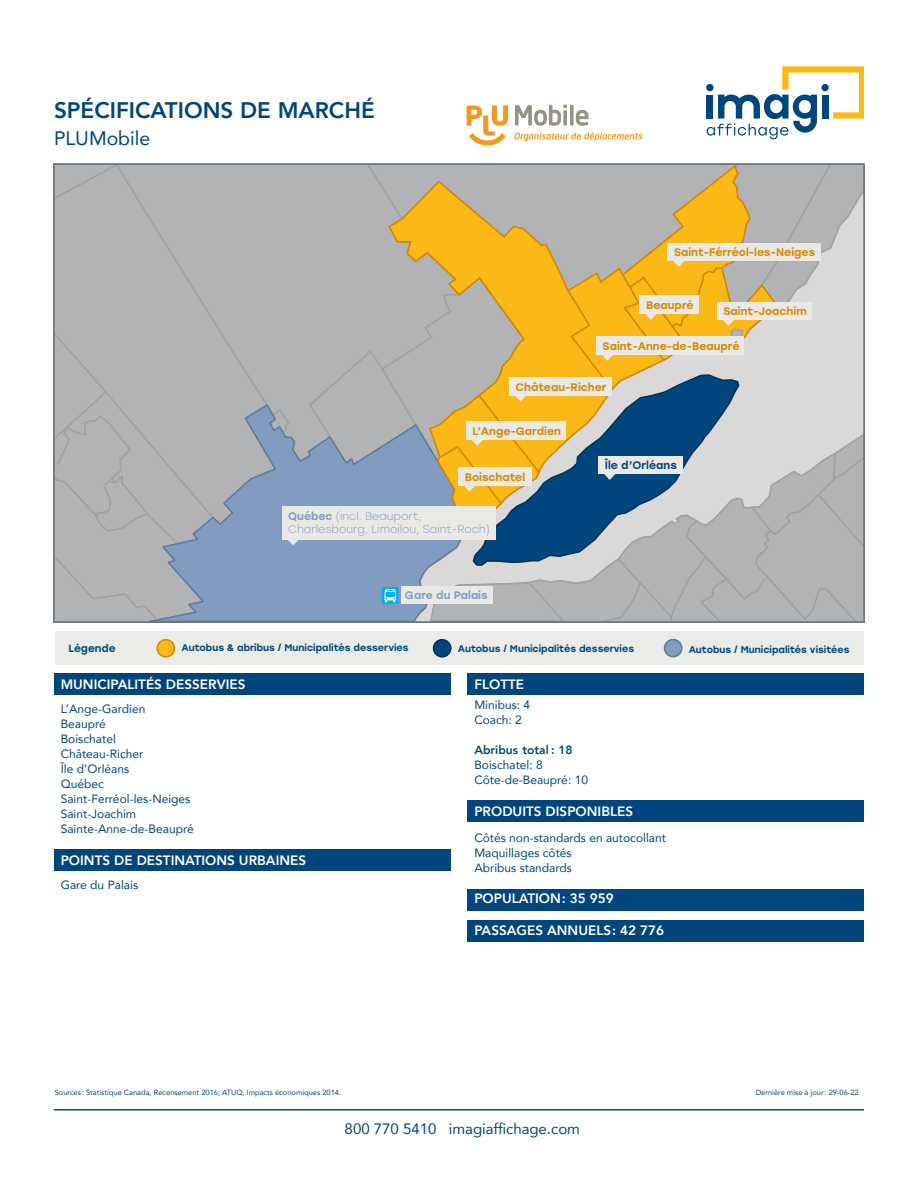
<style>
.page{position:relative;width:918px;height:1188px;background:#fff}
.page>*{position:absolute;margin:0;border:0;box-sizing:border-box;transform-origin:0 0}
.HAUT_-_Grand_titre{font:800 22.5px "Avenir";color:#00467e}
.HAUT_-_Sous-titre{font:19.5px "Avenir";color:#00467e}
.t1{font:15px "Avenir";color:#00467e}
.BAS_-_Titre{font:800 13.5px "Avenir";color:#fff}
.BAS_-_Texte{font:12px/15px "Avenir";color:#00467e}
.BAS_-_Titre-2{font:12px/15px "Avenir";color:#00467e}
.BAS_-_Titre-3{font:800 12px "Avenir";color:#00467e}
.t2{font:500 10.95px "Stolzl";color:#d78800}
.t3{font:300 10.95px/13.2px "Stolzl";color:#829bc1}
.t4{font:500 10.95px "Stolzl";color:#829bc1}
.t5{font:500 10.95px "Stolzl";color:#00467e}
.t6{font:500 10.5px "Stolzl";color:#00467e}
.t7{font:500 9.6px "Stolzl";color:#00467e}
.t8{font:7.5px "Avenir";color:#00467e}
.s1{font-weight:500}
</style>
<div class="page">
<hr style="left:54px;top:1109px;width:810px;height:2px;background:#00467e">
<svg style="left:707px;top:66px;width:157px;height:73px"></svg>
<div style="left:55px;top:631px;width:808px;height:34px;background:#eaece8"></div>
<div style="left:434px;top:640px;width:17px;height:17px;background:#00467e;border-radius:50%"></div>
<div style="left:433px;top:639px;width:19px;height:19px;border:2px solid #003056;border-radius:50%"></div>
<div style="left:157px;top:640px;width:17px;height:17px;background:#fcb814;border-radius:50%"></div>
<div style="left:156px;top:639px;width:19px;height:19px;border:2px solid #d78800;border-radius:50%"></div>
<div style="left:665px;top:640px;width:17px;height:17px;background:#829bc1;border-radius:50%"></div>
<div style="left:664px;top:639px;width:19px;height:18px;border:2px solid #5e7c96;border-radius:50%"></div>
<div style="left:54px;top:849px;width:396px;height:21px;background:#00467e"></div>
<div style="left:54px;top:673px;width:396px;height:21px;background:#00467e"></div>
<div style="left:468px;top:673px;width:396px;height:21px;background:#00467e"></div>
<div style="left:468px;top:801px;width:396px;height:21px;background:#00467e"></div>
<div style="left:468px;top:889px;width:396px;height:21px;background:#00467e"></div>
<div style="left:468px;top:921px;width:396px;height:21px;background:#00467e"></div>
<svg style="left:515px;top:105px;width:74px;height:21px"></svg>
<svg style="left:515px;top:132px;width:127px;height:9px"></svg>
<svg style="left:467px;top:105px;width:41px;height:40px"></svg>
<div style="left:56px;top:166px;width:252px;height:454px;background:#b2b3b4"></div>
<svg style="left:136px;top:403px;width:172px;height:217px;background:#9aa6b8"></svg>
<div style="left:282px;top:506px;width:213px;height:33px;background:#eae9e6"></div>
<svg style="left:287px;top:539px;width:12px;height:6px"></svg>
<svg style="left:308px;top:166px;width:554px;height:454px;background:#b9b4a0"></svg>
<div style="left:53px;top:163px;width:812px;height:460px;border:2px solid #6a747b"></div>
<p class="HAUT_-_Grand_titre" style="left:54px;top:93px;width:322px">SPÉCIFICATIONS DE MARCHÉ</p>
<p class="HAUT_-_Sous-titre" style="left:54px;top:123px;width:98px">PLUMobile</p>
<p class="t2" style="left:674px;top:244px;width:143px">Saint-Férréol-les-Neiges</p>
<p class="t2" style="left:646px;top:297px;width:49px">Beaupré</p>
<p class="t2" style="left:603px;top:338px;width:139px">Saint-Anne-de-Beaupré</p>
<p class="t2" style="left:724px;top:303px;width:85px">Saint-Joachim</p>
<p class="t2" style="left:516px;top:379px;width:92px">Château-Richer</p>
<p class="t2" style="left:472px;top:423px;width:90px">L’Ange-Gardien</p>
<p class="t2" style="left:465px;top:469px;width:62px">Boischatel</p>
<p class="t5" style="left:605px;top:457px;width:74px">Île d’Orléans</p>
<p class="t3" style="left:288px;top:509px;width:203px"><span class="s1">Québec</span> (incl. Beauport,<br>Charlesbourg, Limoilou, Saint-Roch)</p>
<p class="t4" style="left:405px;top:588px;width:84px">Gare du Palais</p>
<p class="t6" style="left:68px;top:641px;width:49px">Légende</p>
<p class="t7" style="left:182px;top:641px;width:229px">Autobus &amp; abribus / Municipalités desservies</p>
<p class="t7" style="left:458px;top:642px;width:178px">Autobus / Municipalités desservies</p>
<p class="t7" style="left:689px;top:642px;width:162px">Autobus / Municipalités visitées</p>
<p class="BAS_-_Titre" style="left:61px;top:674px;width:186px">MUNICIPALITÉS DESSERVIES</p>
<p class="BAS_-_Texte" style="left:61px;top:701px;width:86px">L’Ange-Gardien<br>Beaupré<br>Boischatel<br>Château-Richer<br>Île d’Orléans</p>
<p class="BAS_-_Texte" style="left:61px;top:776px;width:131px">Québec<br>Saint-Ferréol-les-Neiges</p>
<p class="BAS_-_Texte" style="left:61px;top:806px;width:134px">Saint-Joachim<br>Sainte-Anne-de-Beaupré</p>
<p class="BAS_-_Titre" style="left:61px;top:849px;width:247px">POINTS DE DESTINATIONS URBAINES</p>
<p class="BAS_-_Texte" style="left:61px;top:877px;width:79px">Gare du Palais</p>
<p class="BAS_-_Titre" style="left:474px;top:674px;width:51px">FLOTTE</p>
<p class="BAS_-_Titre-2" style="left:474px;top:697px;width:57px">Minibus: 4<br>Coach: 2</p>
<p class="BAS_-_Titre-3" style="left:474px;top:741px;width:100px">Abribus total : 18</p>
<p class="BAS_-_Texte" style="left:474px;top:757px;width:115px">Boischatel: 8<br>Côte-de-Beaupré: 10</p>
<p class="BAS_-_Titre" style="left:474px;top:801px;width:160px">PRODUITS DISPONIBLES</p>
<p class="BAS_-_Titre-2" style="left:474px;top:830px;width:193px">Côtés non-standards en autocollant<br>Maquillages côtés<br>Abribus standards</p>
<p class="BAS_-_Titre" style="left:474px;top:888px;width:141px">POPULATION: 35 959</p>
<p class="BAS_-_Titre" style="left:474px;top:920px;width:191px">PASSAGES ANNUELS: 42 776</p>
<p class="t8" style="left:55px;top:1086px;width:288px">Sources : Statistique Canada, Recensement 2016; ATUQ, Impacts économiques 2014.</p>
<p class="t1" style="left:345px;top:1117px;width:237px">800 770 5410 imagiaffichage.com</p>
<p class="t8" style="left:756px;top:1086px;width:105px">Dernière mise à jour: 29-06-22</p>
</div>
